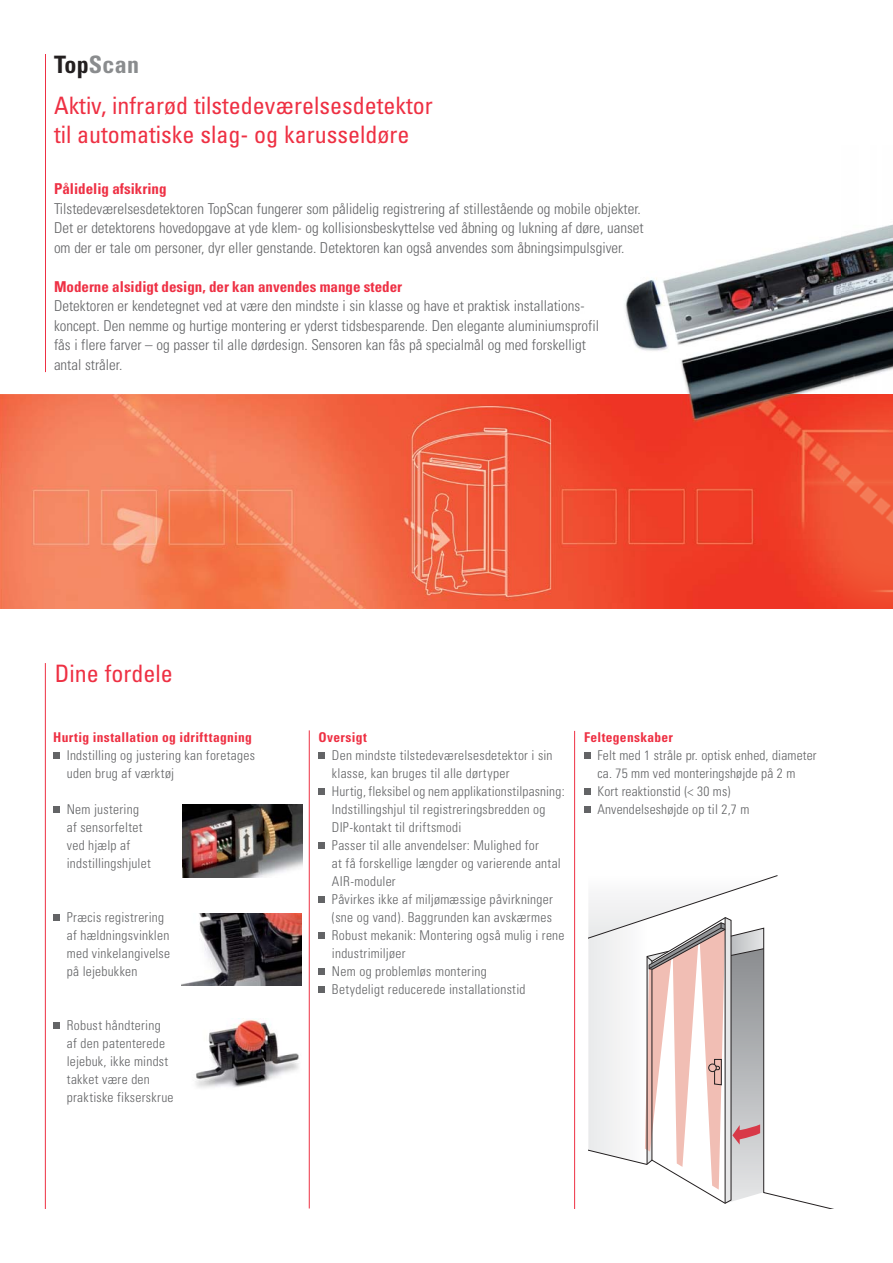
<style>
.page{position:relative;width:893px;height:1263px;background:#fff}
.page>*{position:absolute;margin:0;border:0;box-sizing:border-box;transform-origin:0 0}
.t1{font:condensed 24px/28.8px "Univers";color:#ee3043}
.t2{font:700 condensed 24px "Univers";letter-spacing:.01em;color:#8a8c8e}
.t3{font:300 condensed 15px/19.5px "Univers";color:#636466}
.t4{font:700 condensed 15px "Univers";color:#ee3044}
.t5{font:300 condensed 13.5px/18px "Univers";letter-spacing:.02em;color:#636466}
.t6{font:700 condensed 13.5px "Univers";letter-spacing:.025em;color:#ee3043}
.s1{color:#231f20}
</style>
<div class="page">
<img style="left:0;top:394px;width:578px;height:215px">
<img style="left:842px;top:465px;width:51px;height:144px">
<img style="left:578px;top:465px;width:264px;height:144px">
<hr style="left:45px;top:54px;width:1px;height:318px;background:#ee3043">
<hr style="left:45px;top:663px;width:1px;height:546px;background:#ee3043">
<hr style="left:574px;top:731px;width:1px;height:478px;background:#ee3043">
<hr style="left:309px;top:730px;width:1px;height:478px;background:#ee3043">
<svg style="left:588px;top:875px;width:246px;height:334px"></svg>
<div style="left:53px;top:752px;width:7px;height:6px;background:#636466"></div>
<div style="left:53px;top:806px;width:7px;height:6px;background:#636466"></div>
<div style="left:53px;top:914px;width:7px;height:6px;background:#636466"></div>
<div style="left:53px;top:1022px;width:7px;height:6px;background:#636466"></div>
<svg style="left:584px;top:752px;width:6px;height:6px"></svg>
<svg style="left:584px;top:788px;width:6px;height:6px"></svg>
<svg style="left:584px;top:806px;width:6px;height:6px"></svg>
<div style="left:318px;top:752px;width:7px;height:6px;background:#636466"></div>
<div style="left:318px;top:788px;width:7px;height:6px;background:#636466"></div>
<div style="left:318px;top:842px;width:7px;height:6px;background:#636466"></div>
<div style="left:318px;top:896px;width:7px;height:6px;background:#636466"></div>
<div style="left:318px;top:932px;width:7px;height:6px;background:#636466"></div>
<div style="left:318px;top:968px;width:7px;height:6px;background:#636466"></div>
<div style="left:318px;top:986px;width:7px;height:6px;background:#636466"></div>
<img style="left:578px;top:224px;width:315px;height:241px">
<img style="left:578px;top:224px;width:66px;height:12px">
<img style="left:578px;top:242px;width:45px;height:13px">
<img style="left:578px;top:300px;width:6px;height:14px">
<img style="left:578px;top:320px;width:21px;height:13px">
<img style="left:578px;top:339px;width:8px;height:14px">
<img style="left:182px;top:805px;width:120px;height:72px">
<img style="left:182px;top:913px;width:119px;height:72px">
<img style="left:195px;top:1018px;width:104px;height:70px">
<h1 class="t2" style="left:54px;top:56px;width:87px"><span class="s1">Top</span>Scan</h1>
<h1 class="t1" style="left:54px;top:93px;width:380px">Aktiv, infrarød tilstedeværelsesdetektor til automatiske slag- og karusseldøre</h1>
<p class="t4" style="left:54px;top:183px;width:114px">Pålidelig afsikring</p>
<p class="t3" style="left:54px;top:200px;width:591px">Tilstedeværelsesdetektoren TopScan fungerer som pålidelig registrering af stillestående og mobile objekter.<br>Det er detektorens hovedopgave at yde klem- og kollisionsbeskyttelse ved åbning og lukning af døre, uanset om der er tale om personer, dyr eller genstande. Detektoren kan også anvendes som åbningsimpulsgiver.</p>
<p class="t4" style="left:54px;top:281px;width:350px">Moderne alsidigt design, der kan anvendes mange steder</p>
<p class="t3" style="left:54px;top:298px;width:547px">Detektoren er kendetegnet ved at være den mindste i sin klasse og have et praktisk installations&shy;koncept. Den nemme og hurtige montering er yderst tidsbesparende. Den elegante aluminiumsprofil fås i flere farver – og passer til alle dørdesign. Sensoren kan fås på specialmål og med forskelligt antal stråler.</p>
<h1 class="t1" style="left:55px;top:661px;width:119px">Dine fordele</h1>
<p class="t6" style="left:53px;top:732px;width:200px">Hurtig installation og idrifttagning</p>
<p class="t5" style="left:67px;top:747px;width:190px">Indstilling og justering kan foretages uden brug af værktøj</p>
<p class="t5" style="left:67px;top:801px;width:86px">Nem justering af sensorfeltet ved hjælp af indstillingshjulet</p>
<p class="t5" style="left:67px;top:909px;width:105px">Præcis registrering af hældningsvinklen med vinkelangivelse på lejebukken</p>
<p class="t5" style="left:67px;top:1017px;width:108px">Robust håndtering af den patenterede lejebuk, ikke mindst takket være den praktiske fikserskrue</p>
<p class="t6" style="left:318px;top:732px;width:50px">Oversigt</p>
<p class="t5" style="left:332px;top:747px;width:234px">Den mindste tilstedeværelsesdetektor i sin klasse, kan bruges til alle dørtyper<br>Hurtig, fleksibel og nem applikationstilpasning:<br>Indstillingshjul til registreringsbredden og DIP-kontakt til driftsmodi<br>Passer til alle anvendelser: Mulighed for<br>at få forskellige længder og varierende antal AIR-moduler<br>Påvirkes ikke af miljømæssige påvirkninger (sne og vand). Baggrunden kan avskærmes Robust mekanik: Montering også mulig i rene industrimiljøer<br>Nem og problemløs montering<br>Betydeligt reducerede installationstid</p>
<p class="t6" style="left:584px;top:732px;width:91px">Feltegenskaber</p>
<p class="t5" style="left:597px;top:747px;width:221px">Felt med 1 stråle pr. optisk enhed, diameter ca. 75 mm ved monteringshøjde på 2 m Kort reaktionstid (&lt; 30 ms)<br>Anvendelseshøjde op til 2,7 m</p>
</div>
